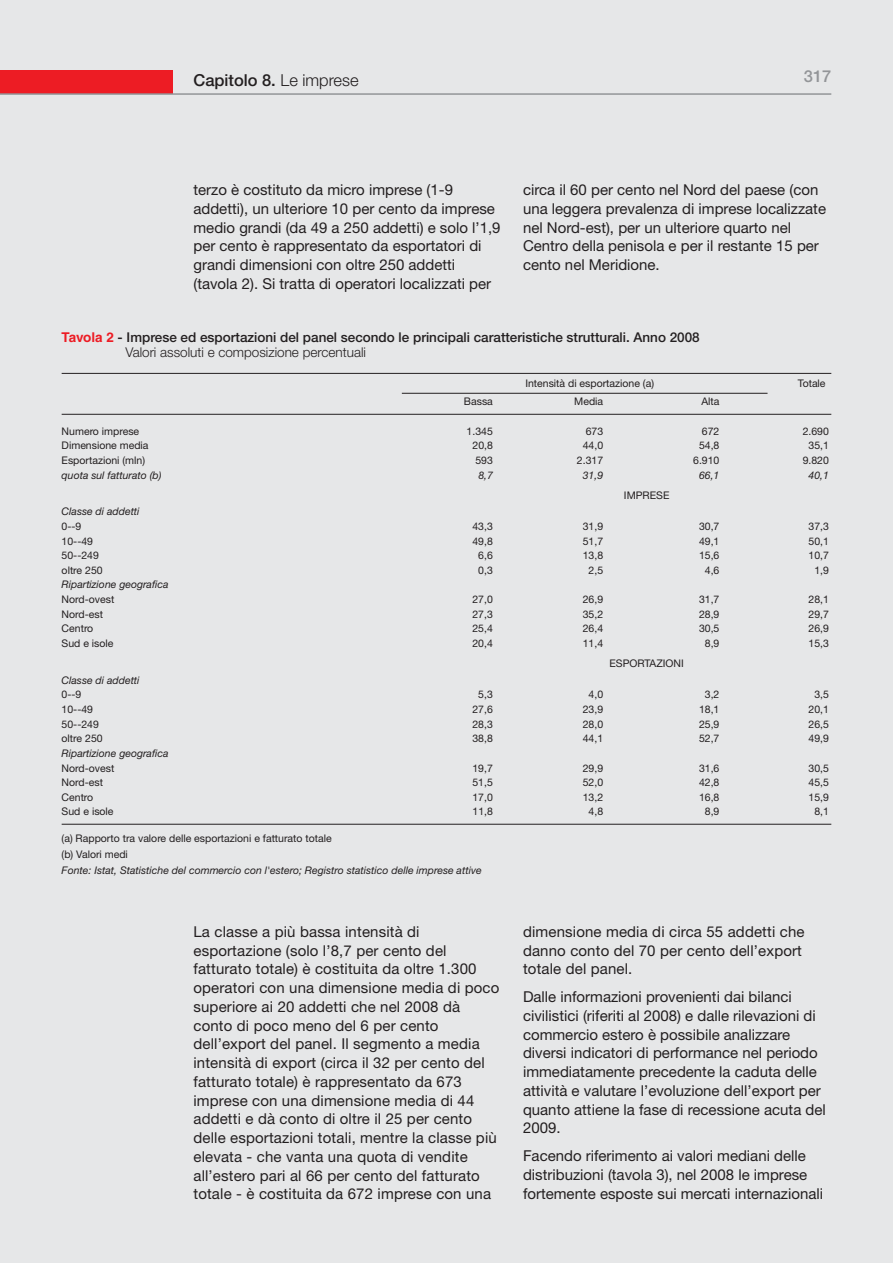
<style>
.page{position:relative;width:893px;height:1263px;background:#e6e7e8}
.page>*{position:absolute;margin:0;border:0;box-sizing:border-box;transform-origin:0 0}
.t1{font:500 16.5px "Helvetica Neue";color:#231f20}
.t2{font:500 16.5px "Helvetica Neue";color:#939598}
.t3{font:15px/18.8px "Helvetica Neue";color:#231f20}
.t4{font:500 13.5px/15px "Helvetica Neue";color:#231f20}
.t5{font:10.5px/16.2px "Helvetica Neue";color:#231f20}
.t6{font:italic 10.5px "Helvetica Neue";color:#231f20}
.s1{font-weight:300}
.s2{font-family:"Helvetica";font-weight:700;color:#ed1c24}
</style>
<div class="page">
<div style="left:0;top:70px;width:172px;height:24px;background:#ed1c24"></div>
<hr style="left:0;top:93px;width:831px;height:2px;background:#939598">
<hr style="left:62px;top:373px;width:769px;height:1px;background:#231f20">
<hr style="left:402px;top:393px;width:365px;height:1px;background:#231f20">
<hr style="left:62px;top:414px;width:769px;height:1px;background:#231f20">
<hr style="left:62px;top:824px;width:769px;height:1px;background:#231f20">
<p class="t1" style="left:193px;top:74px;width:167px">Capitolo 8. <span class="s1">Le imprese</span></p>
<p class="t2" style="left:804px;top:70px;width:29px">317</p>
<p class="t3" style="left:193px;top:182px;width:309px">terzo è costituto da micro imprese (1-9 addetti), un ulteriore 10 per cento da imprese medio grandi (da 49 a 250 addetti) e solo l’1,9 per cento è rappresentato da esportatori di grandi dimensioni con oltre 250 addetti (tavola 2). Si tratta di operatori localizzati per</p>
<p class="t3" style="left:523px;top:182px;width:305px">circa il 60 per cento nel Nord del paese (con una leggera prevalenza di imprese localizzate nel Nord-est), per un ulteriore quarto nel Centro della penisola e per il restante 15 per cento nel Meridione.</p>
<p class="t4" style="left:125px;top:331px;width:576px;text-indent:-64px"><span class="s2">Tavola 2</span> - Imprese ed esportazioni del panel secondo le principali caratteristiche strutturali. Anno 2008<br><span class="s1">Valori assoluti e composizione percentuali</span></p>
<p class="t5" style="left:525px;top:376px;width:130px">Intensità di esportazione (a)</p>
<p class="t5" style="left:798px;top:376px;width:29px">Totale</p>
<p class="t5" style="left:464px;top:395px;width:30px">Bassa</p>
<p class="t5" style="left:574px;top:395px;width:30px">Media</p>
<p class="t5" style="left:701px;top:395px;width:20px">Alta</p>
<p class="t5" style="left:62px;top:424px;width:79px">Numero imprese</p>
<p class="t5" style="left:467px;top:424px;width:28px">1.345</p>
<p class="t5" style="left:586px;top:424px;width:19px">673</p>
<p class="t5" style="left:702px;top:424px;width:19px">672</p>
<p class="t5" style="left:803px;top:424px;width:28px">2.690</p>
<p class="t5" style="left:62px;top:438px;width:88px">Dimensione media</p>
<p class="t5" style="left:472px;top:438px;width:22px">20,8</p>
<p class="t5" style="left:583px;top:438px;width:22px">44,0</p>
<p class="t5" style="left:699px;top:438px;width:22px">54,8</p>
<p class="t5" style="left:808px;top:438px;width:22px">35,1</p>
<p class="t5" style="left:62px;top:453px;width:85px">Esportazioni (mln)</p>
<p class="t5" style="left:475px;top:453px;width:19px">593</p>
<p class="t5" style="left:577px;top:453px;width:28px">2.317</p>
<p class="t5" style="left:693px;top:453px;width:28px">6.910</p>
<p class="t5" style="left:803px;top:453px;width:28px">9.820</p>
<p class="t6" style="left:62px;top:471px;width:101px">quota sul fatturato (b)</p>
<p class="t6" style="left:478px;top:471px;width:16px">8,7</p>
<p class="t6" style="left:583px;top:471px;width:22px">31,9</p>
<p class="t6" style="left:699px;top:471px;width:22px">66,1</p>
<p class="t6" style="left:808px;top:471px;width:22px">40,1</p>
<p class="t5" style="left:624px;top:488px;width:47px">IMPRESE</p>
<p class="t6" style="left:62px;top:508px;width:79px">Classe di addetti</p>
<p class="t5" style="left:62px;top:519px;width:21px">0--9</p>
<p class="t5" style="left:472px;top:519px;width:22px">43,3</p>
<p class="t5" style="left:583px;top:519px;width:22px">31,9</p>
<p class="t5" style="left:699px;top:519px;width:22px">30,7</p>
<p class="t5" style="left:808px;top:519px;width:22px">37,3</p>
<p class="t5" style="left:62px;top:534px;width:33px">10--49</p>
<p class="t5" style="left:472px;top:534px;width:22px">49,8</p>
<p class="t5" style="left:583px;top:534px;width:22px">51,7</p>
<p class="t5" style="left:699px;top:534px;width:22px">49,1</p>
<p class="t5" style="left:808px;top:534px;width:22px">50,1</p>
<p class="t5" style="left:62px;top:548px;width:39px">50--249</p>
<p class="t5" style="left:478px;top:548px;width:16px">6,6</p>
<p class="t5" style="left:583px;top:548px;width:22px">13,8</p>
<p class="t5" style="left:699px;top:548px;width:22px">15,6</p>
<p class="t5" style="left:808px;top:548px;width:22px">10,7</p>
<p class="t5" style="left:62px;top:563px;width:43px">oltre 250</p>
<p class="t5" style="left:478px;top:563px;width:16px">0,3</p>
<p class="t5" style="left:589px;top:563px;width:16px">2,5</p>
<p class="t5" style="left:705px;top:563px;width:16px">4,6</p>
<p class="t5" style="left:814px;top:563px;width:16px">1,9</p>
<p class="t6" style="left:62px;top:581px;width:108px">Ripartizione geografica</p>
<p class="t5" style="left:62px;top:592px;width:54px">Nord-ovest</p>
<p class="t5" style="left:472px;top:592px;width:22px">27,0</p>
<p class="t5" style="left:583px;top:592px;width:22px">26,9</p>
<p class="t5" style="left:699px;top:592px;width:22px">31,7</p>
<p class="t5" style="left:808px;top:592px;width:22px">28,1</p>
<p class="t5" style="left:62px;top:607px;width:43px">Nord-est</p>
<p class="t5" style="left:472px;top:607px;width:22px">27,3</p>
<p class="t5" style="left:583px;top:607px;width:22px">35,2</p>
<p class="t5" style="left:699px;top:607px;width:22px">28,9</p>
<p class="t5" style="left:808px;top:607px;width:22px">29,7</p>
<p class="t5" style="left:62px;top:622px;width:33px">Centro</p>
<p class="t5" style="left:472px;top:622px;width:22px">25,4</p>
<p class="t5" style="left:583px;top:622px;width:22px">26,4</p>
<p class="t5" style="left:699px;top:622px;width:22px">30,5</p>
<p class="t5" style="left:808px;top:622px;width:22px">26,9</p>
<p class="t5" style="left:62px;top:636px;width:53px">Sud e isole</p>
<p class="t5" style="left:472px;top:636px;width:22px">20,4</p>
<p class="t5" style="left:583px;top:636px;width:22px">11,4</p>
<p class="t5" style="left:705px;top:636px;width:16px">8,9</p>
<p class="t5" style="left:808px;top:636px;width:22px">15,3</p>
<p class="t5" style="left:609px;top:657px;width:76px">ESPORTAZIONI</p>
<p class="t6" style="left:62px;top:676px;width:79px">Classe di addetti</p>
<p class="t5" style="left:62px;top:688px;width:21px">0--9</p>
<p class="t5" style="left:478px;top:688px;width:16px">5,3</p>
<p class="t5" style="left:589px;top:688px;width:16px">4,0</p>
<p class="t5" style="left:705px;top:688px;width:16px">3,2</p>
<p class="t5" style="left:814px;top:688px;width:16px">3,5</p>
<p class="t5" style="left:62px;top:702px;width:33px">10--49</p>
<p class="t5" style="left:472px;top:702px;width:22px">27,6</p>
<p class="t5" style="left:583px;top:702px;width:22px">23,9</p>
<p class="t5" style="left:699px;top:702px;width:22px">18,1</p>
<p class="t5" style="left:808px;top:702px;width:22px">20,1</p>
<p class="t5" style="left:62px;top:717px;width:39px">50--249</p>
<p class="t5" style="left:472px;top:717px;width:22px">28,3</p>
<p class="t5" style="left:583px;top:717px;width:22px">28,0</p>
<p class="t5" style="left:699px;top:717px;width:22px">25,9</p>
<p class="t5" style="left:808px;top:717px;width:22px">26,5</p>
<p class="t5" style="left:62px;top:731px;width:43px">oltre 250</p>
<p class="t5" style="left:472px;top:731px;width:22px">38,8</p>
<p class="t5" style="left:583px;top:731px;width:22px">44,1</p>
<p class="t5" style="left:699px;top:731px;width:22px">52,7</p>
<p class="t5" style="left:808px;top:731px;width:22px">49,9</p>
<p class="t6" style="left:62px;top:749px;width:108px">Ripartizione geografica</p>
<p class="t5" style="left:62px;top:761px;width:54px">Nord-ovest</p>
<p class="t5" style="left:472px;top:761px;width:22px">19,7</p>
<p class="t5" style="left:583px;top:761px;width:22px">29,9</p>
<p class="t5" style="left:699px;top:761px;width:22px">31,6</p>
<p class="t5" style="left:808px;top:761px;width:22px">30,5</p>
<p class="t5" style="left:62px;top:775px;width:43px">Nord-est</p>
<p class="t5" style="left:472px;top:775px;width:22px">51,5</p>
<p class="t5" style="left:583px;top:775px;width:22px">52,0</p>
<p class="t5" style="left:699px;top:775px;width:22px">42,8</p>
<p class="t5" style="left:808px;top:775px;width:22px">45,5</p>
<p class="t5" style="left:62px;top:790px;width:33px">Centro</p>
<p class="t5" style="left:472px;top:790px;width:22px">17,0</p>
<p class="t5" style="left:583px;top:790px;width:22px">13,2</p>
<p class="t5" style="left:699px;top:790px;width:22px">16,8</p>
<p class="t5" style="left:808px;top:790px;width:22px">15,9</p>
<p class="t5" style="left:62px;top:804px;width:53px">Sud e isole</p>
<p class="t5" style="left:472px;top:804px;width:22px">11,8</p>
<p class="t5" style="left:589px;top:804px;width:16px">4,8</p>
<p class="t5" style="left:705px;top:804px;width:16px">8,9</p>
<p class="t5" style="left:814px;top:804px;width:16px">8,1</p>
<p class="t5" style="left:62px;top:831px;width:272px">(a) Rapporto tra valore delle esportazioni e fatturato totale (b) Valori medi</p>
<p class="t6" style="left:62px;top:867px;width:422px">Fonte: Istat, Statistiche del commercio con l'estero; Registro statistico delle imprese attive</p>
<p class="t3" style="left:193px;top:924px;width:307px">La classe a più bassa intensità di esportazione (solo l’8,7 per cento del fatturato totale) è costituita da oltre 1.300 operatori con una dimensione media di poco superiore ai 20 addetti che nel 2008 dà conto di poco meno del 6 per cento dell’export del panel. Il segmento a media intensità di export (circa il 32 per cento del fatturato totale) è rappresentato da 673 imprese con una dimensione media di 44 addetti e dà conto di oltre il 25 per cento delle esportazioni totali, mentre la classe più elevata - che vanta una quota di vendite all’estero pari al 66 per cento del fatturato totale - è costituita da 672 imprese con una</p>
<p class="t3" style="left:523px;top:924px;width:283px">dimensione media di circa 55 addetti che danno conto del 70 per cento dell’export totale del panel.</p>
<p class="t3" style="left:523px;top:989px;width:304px">Dalle informazioni provenienti dai bilanci civilistici (riferiti al 2008) e dalle rilevazioni di commercio estero è possibile analizzare diversi indicatori di performance nel periodo immediatamente precedente la caduta delle attività e valutare l’evoluzione dell’export per quanto attiene la fase di recessione acuta del 2009.</p>
<p class="t3" style="left:523px;top:1148px;width:302px">Facendo riferimento ai valori mediani delle distribuzioni (tavola 3), nel 2008 le imprese fortemente esposte sui mercati internazionali</p>
</div>
